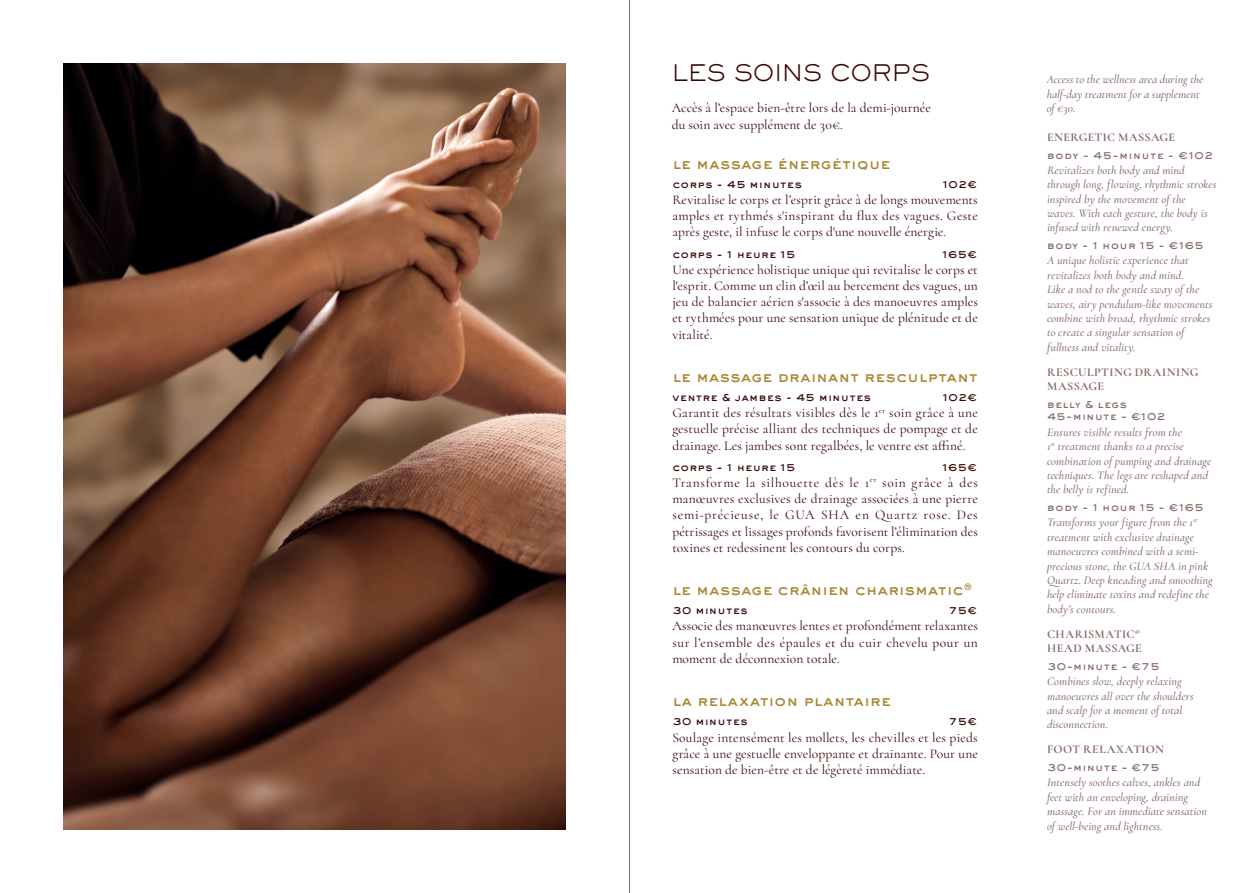
<style>
.page{position:relative;width:1259px;height:893px;background:#fff}
.page>*{position:absolute;margin:0;border:0;box-sizing:border-box;transform-origin:0 0}
.FR_Titre{font:300 22.5px "Sackers Gothic Std";letter-spacing:-.015em;color:#390503}
.FR_Nom_soin{font:800 15px "Sackers Gothic Std";color:#a98631}
.FR_Texte_courant{font:13.5px/16.2px "Cormorant";letter-spacing:.005em;color:#390503;text-align:justify}
.FR_Texte_courant_même_soin{font:13.5px/16.2px "Cormorant";letter-spacing:.005em;color:#390503;text-align:justify}
.ANG_Légende_intro_soin{font:13.5px/16.2px "Cormorant";letter-spacing:.005em;color:#390503}
.ANG_texte_courant{font:italic 500 12px/14.4px "Cormorant";letter-spacing:.005em;color:#866c65}
.ANG_texte_courant_même_soin{font:italic 500 12px/14.4px "Cormorant";letter-spacing:.005em;color:#866c65}
.ANG_Nom_soin{font:700 12px/14.4px "Cormorant";letter-spacing:.035em;color:#866c65}
.ANG_Légende_intro_soin-2{font:italic 500 12px/14.4px "Cormorant";letter-spacing:-.005em;color:#866c65}
.FR_Prix{font:800 10.5px "Sackers Gothic Std";letter-spacing:.02em;color:#390503}
.ANG_Prix{font:800 10.35px/12.6px "Sackers Gothic Std";letter-spacing:.025em;color:#866c65}
.s1{font-family:"Roboto Mono";font-weight:500;font-size:9.9px}
.s2{font-size:10.5px}
</style>
<div class="page">
<hr style="left:629px;top:0;width:1px;height:893px;background:#866c65">
<img style="left:64px;top:64px;width:502px;height:765px">
<p class="FR_Titre" style="left:672px;top:58px;width:259px">LES SOINS CORPS</p>
<p class="ANG_Légende_intro_soin" style="left:671px;top:100px;width:261px">Accès à l’espace bien-être lors de la demi-journée du soin avec supplément de 30€.</p>
<p class="FR_Nom_soin" style="left:672px;top:153px;width:220px">le massage énergétique</p>
<p class="FR_Prix" style="left:672px;top:177px;width:131px">corps - 45 minutes</p>
<p class="FR_Prix" style="left:942px;top:177px;width:36px"><span class="s1">1</span>02€</p>
<p class="FR_Texte_courant_même_soin" style="left:672px;top:192px;width:307px">Revitalise le corps et l’esprit grâce à de longs mouvements amples et rythmés s'inspirant du flux des vagues. Geste après geste, il infuse le corps d'une nouvelle énergie.</p>
<p class="FR_Prix" style="left:672px;top:247px;width:125px">corps - <span class="s1">1</span> heure <span class="s1">1</span>5</p>
<p class="FR_Prix" style="left:942px;top:247px;width:36px"><span class="s1">1</span>65€</p>
<p class="FR_Texte_courant" style="left:672px;top:261px;width:307px">Une expérience holistique unique qui revitalise le corps et l'esprit. Comme un clin d’œil au bercement des vagues, un jeu de balancier aérien s'associe à des manoeuvres amples et rythmées pour une sensation unique de plénitude et de vitalité.</p>
<p class="FR_Nom_soin" style="left:672px;top:366px;width:307px">le massage drainant resculptant</p>
<p class="FR_Prix" style="left:672px;top:390px;width:200px">ventre &amp; jambes - 45 minutes</p>
<p class="FR_Prix" style="left:942px;top:390px;width:36px"><span class="s1">1</span>02€</p>
<p class="FR_Texte_courant_même_soin" style="left:672px;top:405px;width:307px">Garantit des résultats visibles dès le 1<sup>er</sup> soin grâce à une gestuelle précise alliant des techniques de pompage et de drainage. Les jambes sont regalbées, le ventre est affiné.</p>
<p class="FR_Prix" style="left:672px;top:460px;width:125px">corps - <span class="s1">1</span> heure <span class="s1">1</span>5</p>
<p class="FR_Prix" style="left:942px;top:460px;width:36px"><span class="s1">1</span>65€</p>
<p class="FR_Texte_courant" style="left:672px;top:474px;width:307px">Transforme la silhouette dès le 1<sup>er</sup> soin grâce à des manœuvres exclusives de drainage associées à une pierre semi-précieuse, le GUA SHA en Quartz rose. Des pétrissages et lissages profonds favorisent l’élimination des toxines et redessinent les contours du corps.</p>
<p class="FR_Nom_soin" style="left:672px;top:580px;width:301px">le massage crânien charismatic<sup>®</sup></p>
<p class="FR_Prix" style="left:672px;top:603px;width:77px">30 minutes</p>
<p class="FR_Prix" style="left:948px;top:603px;width:30px">75€</p>
<p class="FR_Texte_courant" style="left:672px;top:618px;width:307px">Associe des manœuvres lentes et profondément relaxantes sur l’ensemble des épaules et du cuir chevelu pour un moment de déconnexion totale.</p>
<p class="FR_Nom_soin" style="left:672px;top:691px;width:220px">la relaxation plantaire</p>
<p class="FR_Prix" style="left:672px;top:714px;width:77px">30 minutes</p>
<p class="FR_Prix" style="left:948px;top:714px;width:30px">75€</p>
<p class="FR_Texte_courant" style="left:672px;top:729px;width:307px">Soulage intensément les mollets, les chevilles et les pieds grâce à une gestuelle enveloppante et drainante. Pour une sensation de bien-être et de légèreté immédiate.</p>
<p class="ANG_Légende_intro_soin-2" style="left:1046px;top:71px;width:158px">Access to the wellness area during the half-day treatment for a supplement of €30.</p>
<p class="ANG_Nom_soin" style="left:1047px;top:130px;width:129px">ENERGETIC MASSAGE</p>
<p class="ANG_Prix" style="left:1047px;top:148px;width:168px">body - 45-minute - €<span class="s1">1</span><span class="s2">02</span></p>
<p class="ANG_texte_courant_même_soin" style="left:1047px;top:162px;width:171px">Revitalizes both body and mind through long, flowing, rhythmic strokes inspired by the movement of the waves. With each gesture, the body is infused with renewed energy.</p>
<p class="ANG_Prix" style="left:1047px;top:239px;width:158px">body - <span class="s1">1</span> hour <span class="s1">1</span>5 - €<span class="s1">1</span><span class="s2">65</span></p>
<p class="ANG_texte_courant" style="left:1047px;top:252px;width:167px">A unique holistic experience that revitalizes both body and mind.<br>Like a nod to the gentle sway of the waves, airy pendulum-like movements combine with broad, rhythmic strokes to create a singular sensation of fullness and vitality.</p>
<p class="ANG_Nom_soin" style="left:1047px;top:365px;width:153px">RESCULPTING DRAINING<br>MASSAGE</p>
<p class="ANG_Prix" style="left:1047px;top:397px;width:120px">belly &amp; legs<br>45-minute - €<span class="s1">1</span><span class="s2">02</span></p>
<p class="ANG_texte_courant_même_soin" style="left:1047px;top:424px;width:166px">Ensures visible results from the<br>1<sup>st</sup> treatment thanks to a precise combination of pumping and drainage techniques. The legs are reshaped and the belly is refined.</p>
<p class="ANG_Prix" style="left:1047px;top:501px;width:158px">body - <span class="s1">1</span> hour <span class="s1">1</span>5 - €<span class="s1">1</span><span class="s2">65</span></p>
<p class="ANG_texte_courant" style="left:1047px;top:514px;width:167px">Transforms your figure from the 1<sup>st </sup>treatment with exclusive drainage manoeuvres combined with a semi&shy;precious stone, the GUA SHA in pink Quartz. Deep kneading and smoothing help eliminate toxins and redefine the body’s contours.</p>
<p class="ANG_Nom_soin" style="left:1047px;top:627px;width:96px">CHARISMATIC<sup>®<br></sup>HEAD MASSAGE</p>
<p class="ANG_Prix" style="left:1047px;top:659px;width:114px">30-minute - €<span class="s2">75</span></p>
<p class="ANG_texte_courant" style="left:1047px;top:673px;width:148px">Combines slow, deeply relaxing manoeuvres all over the shoulders and scalp for a moment of total disconnection.</p>
<p class="ANG_Nom_soin" style="left:1047px;top:742px;width:118px">FOOT RELAXATION</p>
<p class="ANG_Prix" style="left:1047px;top:761px;width:114px">30-minute - €<span class="s2">75</span></p>
<p class="ANG_texte_courant" style="left:1047px;top:774px;width:162px">Intensely soothes calves, ankles and feet with an enveloping, draining massage. For an immediate sensation of well-being and lightness.</p>
</div>
